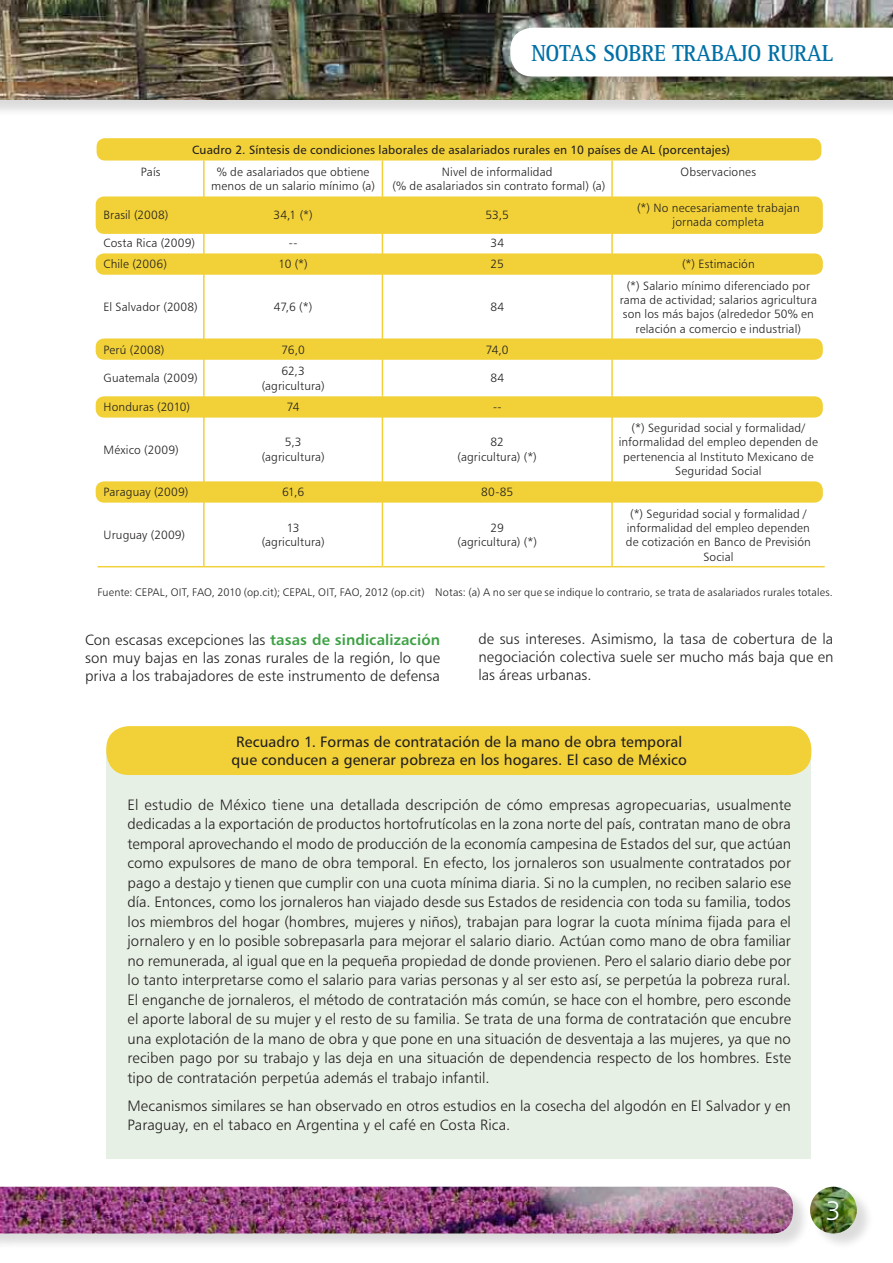
<style>
.page{position:relative;width:893px;height:1263px;background:#fff}
.page>*{position:absolute;margin:0;border:0;box-sizing:border-box;transform-origin:0 0}
.t1{font:300 27px "Humanist 777";color:#fff}
.t2{font:700 24px "Rotis Serif Std";letter-spacing:-.01em;color:#0070a6;scale:.9 1}
.t3{font:300 15px/19.5px "Humanist 777";color:#231f20;text-align:justify}
.t4{font:15px/18px "Humanist 777";color:#231f20;text-align:center}
.t5{font:300 12px/14.4px "Humanist 777";letter-spacing:.01em;color:#231f20;text-align:center}
.t6{font:12px "Humanist 777";letter-spacing:.01em;color:#231f20}
.t7{font:300 10.95px "Humanist 777";letter-spacing:.015em;color:#231f20}
.s1{font-weight:700;color:#3da144}
</style>
<div class="page">
<div style="left:0;top:0;width:893px;height:117px;background:#231f20;opacity:.16"></div>
<img style="left:0;top:0;width:893px;height:100px">
<div style="left:508px;top:25px;width:385px;height:66px;background:#231f20;opacity:.15"></div>
<svg style="left:510px;top:28px;width:383px;height:49px"></svg>
<div style="left:0;top:1187px;width:17px;height:64px;background:#231f20;opacity:.16"></div>
<div style="left:1px;top:1187px;width:809px;height:64px;background:#231f20;opacity:.16"></div>
<img style="left:0;top:1187px;width:793px;height:46px">
<div style="left:97px;top:138px;width:724px;height:23px;background:#f1d137;border-radius:9px"></div>
<div style="left:811px;top:1188px;width:63px;height:63px;background:#231f20;opacity:.16"></div>
<img style="left:810px;top:1187px;width:47px;height:46px;border-radius:23px">
<div style="left:96px;top:196px;width:727px;height:38px;background:#f1d137;border-radius:9px"></div>
<div style="left:96px;top:253px;width:727px;height:22px;background:#f1d137;border-radius:9px"></div>
<div style="left:96px;top:338px;width:727px;height:22px;background:#f1d137;border-radius:9px"></div>
<div style="left:96px;top:396px;width:727px;height:22px;background:#f1d137;border-radius:9px"></div>
<div style="left:96px;top:481px;width:727px;height:22px;background:#f1d137;border-radius:9px"></div>
<div style="left:107px;top:747px;width:704px;height:412px;background:#e7f0e4"></div>
<hr style="left:98px;top:566px;width:106px;height:1px;background:#f1d137">
<hr style="left:204px;top:566px;width:178px;height:1px;background:#f1d137">
<hr style="left:382px;top:566px;width:230px;height:1px;background:#f1d137">
<hr style="left:612px;top:566px;width:213px;height:1px;background:#f1d137">
<hr style="left:203px;top:161px;width:2px;height:36px;background:#f1d137">
<hr style="left:203px;top:232px;width:2px;height:21px;background:#f1d137">
<hr style="left:203px;top:274px;width:2px;height:65px;background:#f1d137">
<hr style="left:203px;top:360px;width:2px;height:36px;background:#f1d137">
<hr style="left:203px;top:417px;width:2px;height:64px;background:#f1d137">
<hr style="left:203px;top:502px;width:2px;height:64px;background:#f1d137">
<hr style="left:382px;top:161px;width:1px;height:36px;background:#f1d137">
<hr style="left:611px;top:161px;width:2px;height:36px;background:#f1d137">
<hr style="left:611px;top:232px;width:2px;height:21px;background:#f1d137">
<svg style="left:382px;top:234px;width:1px;height:20px"></svg>
<hr style="left:382px;top:274px;width:1px;height:65px;background:#f1d137">
<hr style="left:611px;top:274px;width:2px;height:65px;background:#f1d137">
<hr style="left:382px;top:360px;width:1px;height:36px;background:#f1d137">
<hr style="left:611px;top:360px;width:2px;height:36px;background:#f1d137">
<hr style="left:382px;top:417px;width:1px;height:64px;background:#f1d137">
<hr style="left:611px;top:417px;width:2px;height:64px;background:#f1d137">
<hr style="left:382px;top:502px;width:1px;height:64px;background:#f1d137">
<hr style="left:611px;top:502px;width:2px;height:64px;background:#f1d137">
<div style="left:106px;top:726px;width:705px;height:49px;background:#f1d137;border-radius:22px"></div>
<h2 class="t2" style="left:531px;top:39px;width:337px">NOTAS SOBRE TRABAJO RURAL</h2>
<p class="t6" style="left:192px;top:143px;width:539px">Cuadro 2. Síntesis de condiciones laborales de asalariados rurales en 10 países de AL (porcentajes)</p>
<p class="t5" style="left:141px;top:164px;width:21px">País</p>
<p class="t5" style="left:211px;top:164px;width:165px">% de asalariados que obtiene menos de un salario mínimo (a)</p>
<p class="t5" style="left:392px;top:164px;width:214px">Nivel de informalidad<br>(% de asalariados sin contrato formal) (a)</p>
<p class="t5" style="left:681px;top:164px;width:77px">Observaciones</p>
<p class="t5" style="left:104px;top:207px;width:66px">Brasil (2008)</p>
<p class="t5" style="left:274px;top:207px;width:41px">34,1 (*)</p>
<p class="t5" style="left:486px;top:207px;width:25px">53,5</p>
<p class="t5" style="left:637px;top:200px;width:164px">(*) No necesariamente trabajan jornada completa</p>
<p class="t5" style="left:104px;top:236px;width:93px">Costa Rica (2009)</p>
<p class="t5" style="left:289px;top:236px;width:10px">--</p>
<p class="t5" style="left:490px;top:236px;width:15px">34</p>
<p class="t5" style="left:104px;top:257px;width:65px">Chile (2006)</p>
<p class="t5" style="left:278px;top:257px;width:31px">10 (*)</p>
<p class="t5" style="left:491px;top:257px;width:15px">25</p>
<p class="t5" style="left:682px;top:257px;width:74px">(*) Estimación</p>
<p class="t5" style="left:104px;top:300px;width:96px">El Salvador (2008)</p>
<p class="t5" style="left:274px;top:300px;width:40px">47,6 (*)</p>
<p class="t5" style="left:490px;top:300px;width:15px">84</p>
<p class="t5" style="left:620px;top:278px;width:199px">(*) Salario mínimo diferenciado por rama de actividad; salarios agricultura son los más bajos (alrededor 50% en relación a comercio e industrial)</p>
<p class="t5" style="left:104px;top:342px;width:62px">Perú (2008)</p>
<p class="t5" style="left:282px;top:342px;width:25px">76,0</p>
<p class="t5" style="left:486px;top:342px;width:24px">74,0</p>
<p class="t5" style="left:104px;top:371px;width:96px">Guatemala (2009)</p>
<p class="t5" style="left:262px;top:364px;width:64px">62,3 (agricultura)</p>
<p class="t5" style="left:490px;top:371px;width:15px">84</p>
<p class="t5" style="left:104px;top:399px;width:88px">Honduras (2010)</p>
<p class="t5" style="left:287px;top:399px;width:14px">74</p>
<p class="t5" style="left:493px;top:399px;width:10px">--</p>
<p class="t5" style="left:104px;top:442px;width:77px">México (2009)</p>
<p class="t5" style="left:262px;top:435px;width:64px">5,3 (agricultura)</p>
<p class="t5" style="left:458px;top:435px;width:81px">82 (agricultura) (*)</p>
<p class="t5" style="left:619px;top:420px;width:201px">(*) Seguridad social y formalidad/ informalidad del empleo dependen de pertenencia al Instituto Mexicano de<br>Seguridad Social</p>
<p class="t5" style="left:104px;top:485px;width:86px">Paraguay (2009)</p>
<p class="t5" style="left:282px;top:485px;width:24px">61,6</p>
<p class="t5" style="left:481px;top:485px;width:33px">80-85</p>
<p class="t5" style="left:104px;top:527px;width:83px">Uruguay (2009)</p>
<p class="t5" style="left:262px;top:520px;width:64px">13 (agricultura)</p>
<p class="t5" style="left:458px;top:520px;width:81px">29<br>(agricultura) (*)</p>
<p class="t5" style="left:626px;top:506px;width:186px">(*) Seguridad social y formalidad / informalidad del empleo dependen de cotización en Banco de Previsión<br>Social</p>
<p class="t7" style="left:98px;top:586px;width:737px">Fuente: CEPAL, OIT, FAO, 2010 (op.cit); CEPAL, OIT, FAO, 2012 (op.cit) Notas: (a) A no ser que se indique lo contrario, se trata de asalariados rurales totales.</p>
<p class="t3" style="left:85px;top:630px;width:357px;line-height:18px">Con escasas excepciones las <span class="s1">tasas de sindicalización </span>son muy bajas en las zonas rurales de la región, lo que priva a los trabajadores de este instrumento de defensa</p>
<p class="t3" style="left:478px;top:629px;width:357px;line-height:18px">de sus intereses. Asimismo, la tasa de cobertura de la negociación colectiva suele ser mucho más baja que en las áreas urbanas.</p>
<p class="t4" style="left:232px;top:732px;width:457px">Recuadro 1. Formas de contratación de la mano de obra temporal que conducen a generar pobreza en los hogares. El caso de México</p>
<p class="t3" style="left:128px;top:794px;width:665px">El estudio de México tiene una detallada descripción de cómo empresas agropecuarias, usualmente dedicadas a la exportación de productos hortofrutícolas en la zona norte del país, contratan mano de obra temporal aprovechando el modo de producción de la economía campesina de Estados del sur, que actúan como expulsores de mano de obra temporal. En efecto, los jornaleros son usualmente contratados por pago a destajo y tienen que cumplir con una cuota mínima diaria. Si no la cumplen, no reciben salario ese día. Entonces, como los jornaleros han viajado desde sus Estados de residencia con toda su familia, todos los miembros del hogar (hombres, mujeres y niños), trabajan para lograr la cuota mínima fijada para el jornalero y en lo posible sobrepasarla para mejorar el salario diario. Actúan como mano de obra familiar no remunerada, al igual que en la pequeña propiedad de donde provienen. Pero el salario diario debe por lo tanto interpretarse como el salario para varias personas y al ser esto así, se perpetúa la pobreza rural.<br>El enganche de jornaleros, el método de contratación más común, se hace con el hombre, pero esconde el aporte laboral de su mujer y el resto de su familia. Se trata de una forma de contratación que encubre una explotación de la mano de obra y que pone en una situación de desventaja a las mujeres, ya que no reciben pago por su trabajo y las deja en una situación de dependencia respecto de los hombres. Este tipo de contratación perpetúa además el trabajo infantil.</p>
<p class="t3" style="left:128px;top:1095px;width:665px">Mecanismos similares se han observado en otros estudios en la cosecha del algodón en El Salvador y en<br>Paraguay, en el tabaco en Argentina y el café en Costa Rica.</p>
<h1 class="t1" style="left:826px;top:1194px;width:17px">3</h1>
</div>
